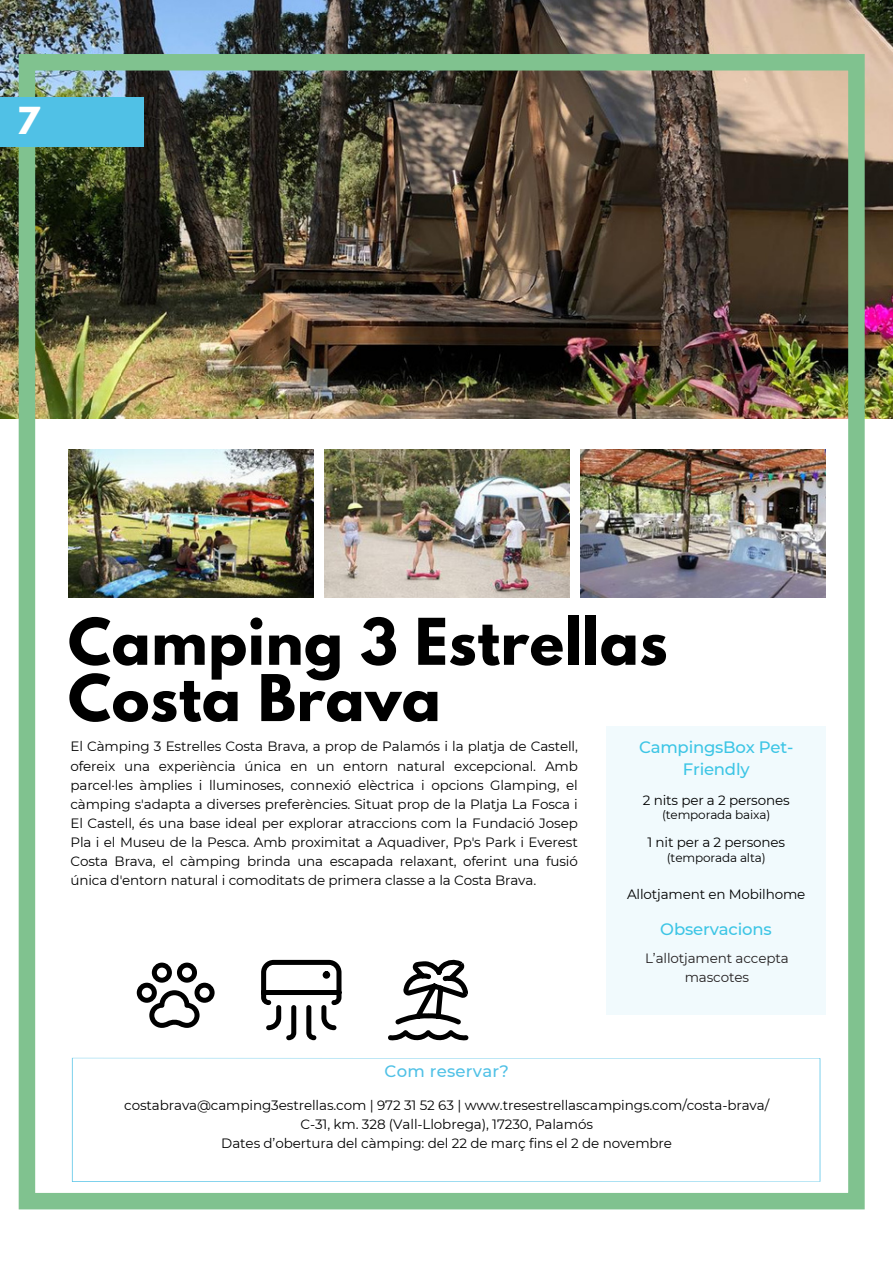
<style>
.page{position:relative;width:893px;height:1264px;background:#fff}
.page>*{position:absolute;margin:0;border:0;box-sizing:border-box;transform-origin:0 0}
.t1{font:700 57px/56.2px "League Spartan";letter-spacing:.01em;color:#000}
.t2{font:700 33px "League Spartan";color:#fff}
.t3{font:500 16.5px/22.5px "Montserrat";letter-spacing:-.015em;color:#3cc5e5;text-align:center}
.t4{font:500 16.5px "Montserrat";letter-spacing:.015em;color:#50c1e6}
.t5{font:13.5px/19.2px "Montserrat";letter-spacing:-.01em;color:#000;text-align:justify}
.t6{font:13.5px/19.2px "Montserrat";letter-spacing:-.01em;color:#231f20;text-align:center}
.t7{font:12px "Montserrat";letter-spacing:-.01em;color:#000}
</style>
<div class="page">
<img style="left:0;top:0;width:892px;height:419px">
<img style="left:19px;top:54px;width:845px;height:1155px">
<div style="left:0;top:98px;width:144px;height:48px;background:#50c1e6"></div>
<svg style="left:72px;top:1057px;width:748px;height:124px"></svg>
<svg style="left:137px;top:959px;width:204px;height:81px"></svg>
<img style="left:68px;top:449px;width:245px;height:149px">
<img style="left:324px;top:449px;width:245px;height:149px">
<img style="left:580px;top:449px;width:245px;height:149px">
<h2 class="t2" style="left:17px;top:104px;width:24px">7</h2>
<h1 class="t1" style="left:68px;top:621px;width:601px">Camping 3 Estrellas<br>Costa Brava</h1>
<p class="t5" style="left:70px;top:737px;width:509px">El Càmping 3 Estrelles Costa Brava, a prop de Palamós i la platja de Castell, ofereix una experiència única en un entorn natural excepcional. Amb parcel·les àmplies i lluminoses, connexió elèctrica i opcions Glamping, el càmping s'adapta a diverses preferències. Situat prop de la Platja La Fosca i El Castell, és una base ideal per explorar atraccions com la Fundació Josep Pla i el Museu de la Pesca. Amb proximitat a Aquadiver, Pp's Park i Everest Costa Brava, el càmping brinda una escapada relaxant, oferint una fusió única d'entorn natural i comoditats de primera classe a la Costa Brava.</p>
<p class="t3" style="left:639px;top:735px;width:156px">CampingsBox Pet-<br>Friendly</p>
<p class="t5" style="left:642px;top:790px;width:148px">2 nits per a 2 persones</p>
<p class="t7" style="left:662px;top:807px;width:110px">(temporada baixa)</p>
<p class="t5" style="left:647px;top:832px;width:139px">1 nit per a 2 persones</p>
<p class="t7" style="left:666px;top:850px;width:100px">(temporada alta)</p>
<p class="t5" style="left:627px;top:884px;width:180px">Allotjament en Mobilhome</p>
<p class="t3" style="left:660px;top:917px;width:113px">Observacions</p>
<p class="t6" style="left:645px;top:948px;width:145px">L’allotjament accepta mascotes</p>
<p class="t4" style="left:384px;top:1061px;width:126px">Com reservar?</p>
<p class="t5" style="left:124px;top:1095px;width:646px;text-align:center">costabrava@camping3estrellas.com | 972 31 52 63 | www.tresestrellascampings.com/costa-brava/<br>C-31, km. 328 (Vall-Llobrega), 17230, Palamós<br>Dates d’obertura del càmping: del 22 de març fins el 2 de novembre</p>
</div>
